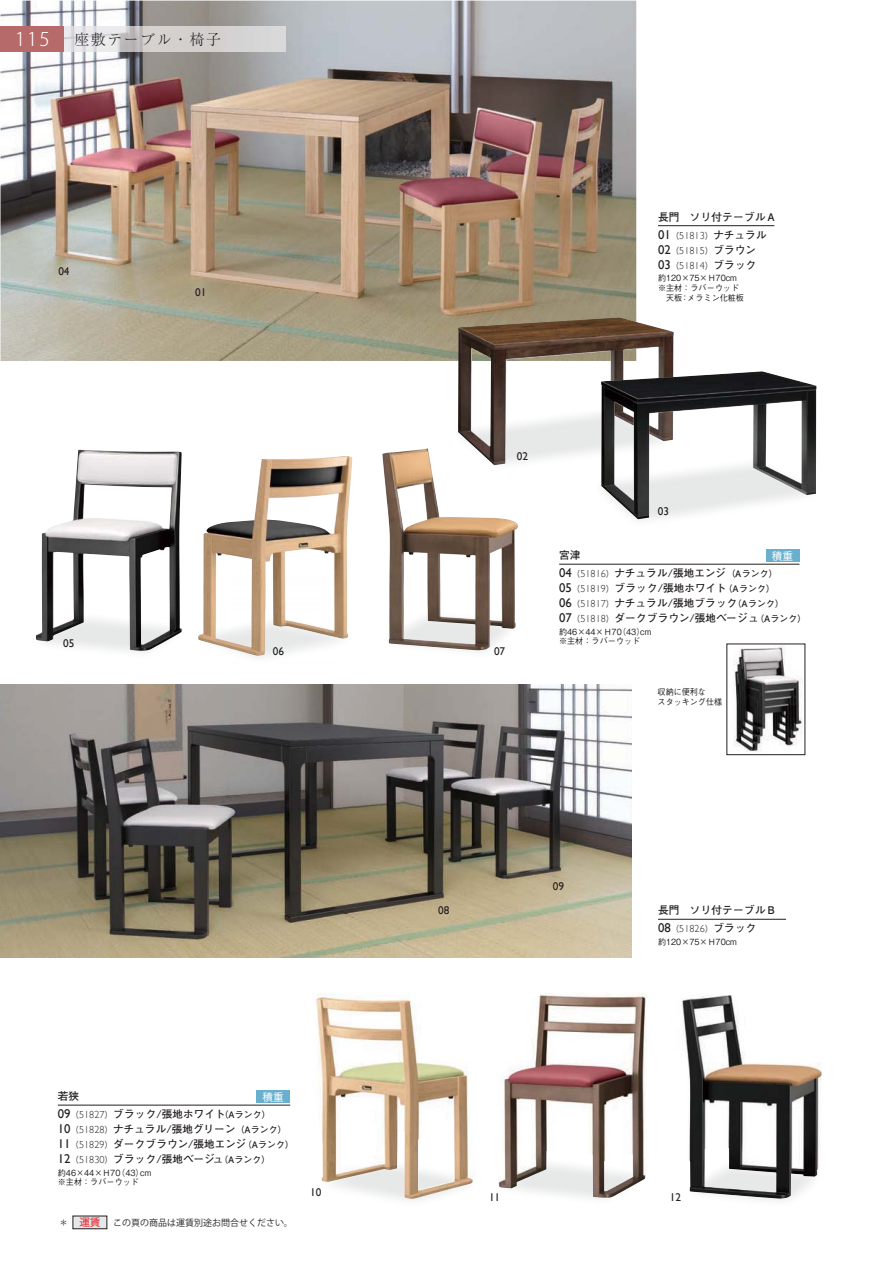
<style>
.page{position:relative;width:893px;height:1263px;background:#fff}
.page>*{position:absolute;margin:0;border:0;box-sizing:border-box;transform-origin:0 0}
.t1{font:18.75px "Koz Go Pro Light 90 msp RKSJ H";color:#fff}
.t2{font:15px "Ryumin Pr 5 Light 90 msp RKSJ H";letter-spacing:.1em;color:#231f20}
.t3{font:11.25px "Gill Sans";color:#231f20}
.t4{font:10.65px/14.9px "Futo Go B101 Pr 5 Bold 90 msp RKSJ H";letter-spacing:.005em;color:#231f20}
.t5{font:10.65px "Hira Kaku Std W4 90 msp RKSJ H";color:#fff}
.t6{font:10.65px "Hira Kaku Std W4 90 msp RKSJ H";color:#ed1c24}
.t7{font:300 10.2px/14.9px "Gill Sans";color:#231f20}
.t8{font:9px "Koz Go Pr 6 N Regular 90 msp RKSJ H";color:#231f20}
.t9{font:8.55px/9.8px "Gothic BBB Pr 5 Medium 90 msp RKSJ H";color:#231f20;scale:.95 1}
.s1{font-weight:400;font-size:12.75px}
.s2{font-family:"Gothic BBB Pr 5 Medium 90 msp RKSJ H";font-weight:400;font-size:8.55px}
.s3{font-family:"Futo Go B101 Pr 5 Bold 90 msp RKSJ H";font-weight:400;font-size:10.65px}
.s4{font-family:"Gill Sans";font-size:12.75px}
.s5{font-family:"Gothic BBB Pr 5 Medium 90 msp RKSJ H";font-size:8.55px}
.s6{font-family:"Gill Sans";font-weight:300;font-size:10.2px}
.s7{font-size:9px}
</style>
<div class="page">
<img style="left:559px;top:412px;width:258px;height:153px">
<img style="left:559px;top:465px;width:42px;height:51px">
<img style="left:1px;top:636px;width:148px;height:49px">
<img style="left:149px;top:684px;width:81px;height:1px">
<img style="left:401px;top:650px;width:164px;height:35px">
<img style="left:1px;top:685px;width:631px;height:273px">
<img style="left:1px;top:1px;width:635px;height:360px">
<img style="left:198px;top:456px;width:154px;height:200px">
<img style="left:382px;top:449px;width:136px;height:201px">
<img style="left:36px;top:450px;width:146px;height:201px">
<img style="left:458px;top:317px;width:216px;height:148px">
<img style="left:601px;top:371px;width:215px;height:148px">
<img style="left:315px;top:993px;width:159px;height:206px">
<img style="left:498px;top:993px;width:149px;height:205px">
<img style="left:682px;top:995px;width:140px;height:204px">
<hr style="left:658px;top:919px;width:128px;height:1px;background:#231f20">
<hr style="left:658px;top:225px;width:116px;height:1px;background:#231f20">
<hr style="left:559px;top:564px;width:240px;height:1px;background:#231f20">
<div style="left:765px;top:549px;width:34px;height:13px;background:#68b0ce"></div>
<hr style="left:58px;top:1105px;width:232px;height:1px;background:#231f20">
<div style="left:256px;top:1090px;width:34px;height:13px;background:#68b0ce"></div>
<img style="left:730px;top:643px;width:75px;height:109px">
<div style="left:73px;top:1216px;width:34px;height:13px;background:#e6e7e8"></div>
<div style="left:73px;top:1216px;width:34px;height:13px;border:1px solid #231f20"></div>
<div style="left:1px;top:26px;width:63px;height:26px;background:#b66a69"></div>
<img style="left:64px;top:26px;width:221px;height:26px">
<h1 class="t1" style="left:15px;top:32px;width:36px">115</h1>
<h2 class="t2" style="left:74px;top:34px;width:148px">座敷テーブル・椅子</h2>
<p class="t3" style="left:58px;top:264px;width:13px">04</p>
<p class="t3" style="left:63px;top:637px;width:13px">05</p>
<p class="t3" style="left:195px;top:285px;width:13px">01</p>
<p class="t4" style="left:658px;top:211px;width:120px">長門　ソリ付テーブルＡ</p>
<p class="t7" style="left:658px;top:228px;width:110px"><span class="s1">01</span><span class="s2">（</span>51813<span class="s2">）</span><span class="s3">ナチュラル</span></p>
<p class="t9" style="left:658px;top:274px;width:92px">約120×75×Ｈ70cm ※主材：ラバーウッド　天板：メラミン化粧板</p>
<p class="t7" style="left:658px;top:243px;width:100px"><span class="s1">02</span><span class="s2">（</span>51815<span class="s2">）</span><span class="s3">ブラウン<br></span><span class="s1">03</span><span class="s2">（</span>51814<span class="s2">）</span><span class="s3">ブラック</span></p>
<p class="t3" style="left:517px;top:449px;width:13px">02</p>
<p class="t3" style="left:273px;top:645px;width:13px">06</p>
<p class="t3" style="left:494px;top:645px;width:13px">07</p>
<p class="t3" style="left:658px;top:505px;width:13px">03</p>
<p class="t4" style="left:559px;top:548px;width:220px;line-height:18px">宮津　<br><span class="s4">04</span><span class="s5">（</span><span class="s6">51816</span><span class="s5">）</span>ナチュラル/張地エンジ<span class="s7">（Aランク）</span></p>
<p class="t5" style="left:772px;top:552px;width:23px">積重</p>
<p class="t4" style="left:559px;top:582px;width:217px"><span class="s4">05</span><span class="s5">（</span><span class="s6">51819</span><span class="s5">）</span>ブラック/張地ホワイト<span class="s7">（Aランク）</span></p>
<p class="t4" style="left:559px;top:597px;width:249px"><span class="s4">06</span><span class="s5">（</span><span class="s6">51817</span><span class="s5">）</span>ナチュラル/張地ブラック<span class="s7">（Aランク）<br></span><span class="s4">07</span><span class="s5">（</span><span class="s6">51818</span><span class="s5">）</span>ダークブラウン/張地ベージュ<span class="s7">（Aランク）</span></p>
<p class="t9" style="left:559px;top:628px;width:98px">約46×44×Ｈ70（43）cm ※主材：ラバーウッド</p>
<p class="t9" style="left:657px;top:688px;width:69px">収納に便利な<br>スタッキング仕様</p>
<p class="t4" style="left:58px;top:1089px;width:215px;line-height:18px">若狭<br><span class="s4">09</span><span class="s5">（</span><span class="s6">51827</span><span class="s5">）</span>ブラック/張地ホワイト<span class="s7">（Aランク）</span></p>
<p class="t5" style="left:263px;top:1093px;width:23px">積重</p>
<p class="t4" style="left:58px;top:1123px;width:238px"><span class="s4">10</span><span class="s5">（</span><span class="s6">51828</span><span class="s5">）</span>ナチュラル/張地グリーン<span class="s7">（Aランク）<br></span><span class="s4">11</span><span class="s5">（</span><span class="s6">51829</span><span class="s5">）</span>ダークブラウン/張地エンジ<span class="s7">（Aランク）<br></span><span class="s4">12</span><span class="s5">（</span><span class="s6">51830</span><span class="s5">）</span>ブラック/張地ベージュ<span class="s7">（Aランク）</span></p>
<p class="t9" style="left:58px;top:1169px;width:100px">約46×44×Ｈ70（43）cm ※主材：ラバーウッド</p>
<p class="t3" style="left:438px;top:903px;width:13px">08</p>
<p class="t3" style="left:553px;top:879px;width:13px">09</p>
<p class="t4" style="left:658px;top:904px;width:130px">長門　ソリ付テーブルＢ　</p>
<p class="t7" style="left:658px;top:922px;width:100px"><span class="s1">08</span><span class="s2">（</span>51826<span class="s2">）</span><span class="s3">ブラック</span></p>
<p class="t9" style="left:658px;top:938px;width:84px">約120×75×Ｈ70cm</p>
<p class="t6" style="left:79px;top:1218px;width:23px">運賃</p>
<p class="t8" style="left:59px;top:1219px;width:235px">＊　　　　　この頁の商品は運賃別途お問合せください。</p>
<p class="t3" style="left:310px;top:1186px;width:13px">10</p>
<p class="t3" style="left:489px;top:1191px;width:13px">11</p>
<p class="t3" style="left:670px;top:1191px;width:13px">12</p>
</div>
